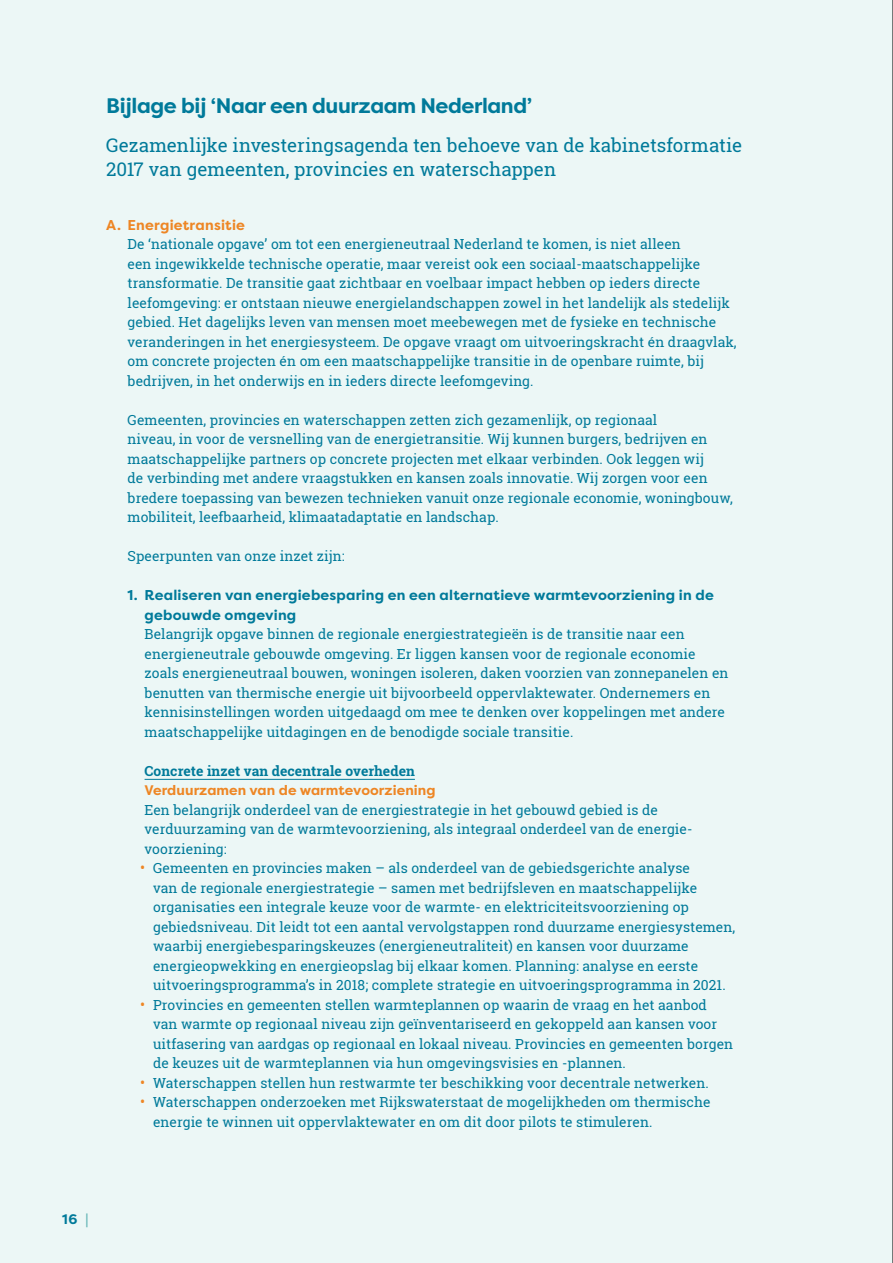
<style>
.page{position:relative;width:893px;height:1263px;background:#ecf7f6}
.page>*{position:absolute;margin:0;border:0;box-sizing:border-box;transform-origin:0 0}
.t1{font:700 21px "Filson Pro";letter-spacing:-.02em;color:#007a9a}
.t2{font:18.75px/24px "Roboto Slab";letter-spacing:-.005em;color:#007a9a}
.t3{font:700 14.25px/19.5px "Filson Pro";letter-spacing:.015em;color:#007a9a}
.t4{font:700 14.25px "Filson Pro";letter-spacing:.015em;color:#ee8624}
.t5{font:13.8px/19.5px "Roboto Slab";letter-spacing:.005em;color:#007a9a}
.t6{font:700 13.8px "Roboto Slab";letter-spacing:.005em;color:#007a9a}
.t7{font:700 13.8px "Filson Pro";letter-spacing:.005em;color:#ee8624}
.t8{font:700 13.8px "Filson Pro";color:#007a9a}
.s1{font-size:15px;color:#ee8624}
.s2{color:#64b5b6}
</style>
<div class="page">
<hr style="left:892px;top:0;width:1px;height:1263px;background:#000">
<hr style="left:145px;top:779px;width:270px;height:1px;background:#007a9a">
<h1 class="t1" style="left:106px;top:92px;width:427px">Bijlage bij ‘Naar een duurzaam Nederland’</h1>
<h2 class="t2" style="left:106px;top:132px;width:637px">Gezamenlijke investeringsagenda ten behoeve van de kabinetsformatie<br>2017 van gemeenten, provincies en waterschappen</h2>
<p class="t4" style="left:106px;top:216px;width:140px">A. Energietransitie</p>
<p class="t5" style="left:128px;top:234px;width:611px">De ‘nationale opgave’ om tot een energieneutraal Nederland te komen, is niet alleen<br>een ingewikkelde technische operatie, maar vereist ook een sociaal-maatschappelijke transformatie. De transitie gaat zichtbaar en voelbaar impact hebben op ieders directe leefomgeving: er ontstaan nieuwe energielandschappen zowel in het landelijk als stedelijk gebied. Het dagelijks leven van mensen moet meebewegen met de fysieke en technische veranderingen in het energiesysteem. De opgave vraagt om uitvoeringskracht én draagvlak, om concrete projecten én om een maatschappelijke transitie in de openbare ruimte, bij bedrijven, in het onderwijs en in ieders directe leefomgeving.</p>
<p class="t5" style="left:128px;top:410px;width:607px">Gemeenten, provincies en waterschappen zetten zich gezamenlijk, op regionaal<br>niveau, in voor de versnelling van de energietransitie. Wij kunnen burgers, bedrijven en maatschappelijke partners op concrete projecten met elkaar verbinden. Ook leggen wij<br>de verbinding met andere vraagstukken en kansen zoals innovatie. Wij zorgen voor een bredere toepassing van bewezen technieken vanuit onze regionale economie, woningbouw, mobiliteit, leefbaarheid, klimaatadaptatie en landschap.</p>
<p class="t5" style="left:128px;top:546px;width:219px">Speerpunten van onze inzet zijn:</p>
<p class="t3" style="left:145px;top:585px;width:571px;text-indent:-17px">1. Realiseren van energiebesparing en een alternatieve warmtevoorziening in de gebouwde omgeving</p>
<p class="t5" style="left:145px;top:624px;width:585px">Belangrijk opgave binnen de regionale energiestrategieën is de transitie naar een energieneutrale gebouwde omgeving. Er liggen kansen voor de regionale economie zoals energieneutraal bouwen, woningen isoleren, daken voorzien van zonnepanelen en benutten van thermische energie uit bijvoorbeeld oppervlaktewater. Ondernemers en kennisinstellingen worden uitgedaagd om mee te denken over koppelingen met andere maatschappelijke uitdagingen en de benodigde sociale transitie.</p>
<p class="t6" style="left:145px;top:761px;width:272px">Concrete inzet van decentrale overheden</p>
<p class="t7" style="left:145px;top:781px;width:292px">Verduurzamen van de warmtevoorziening</p>
<p class="t5" style="left:145px;top:800px;width:547px">Een belangrijk onderdeel van de energiestrategie in het gebouwd gebied is de verduurzaming van de warmtevoorziening, als integraal onderdeel van de energie&shy;voorziening:</p>
<p class="t5" style="left:153px;top:858px;width:584px;text-indent:-13px"><span class="s1">•</span> Gemeenten en provincies maken – als onderdeel van de gebiedsgerichte analyse<br>van de regionale energiestrategie – samen met bedrijfsleven en maatschappelijke organisaties een integrale keuze voor de warmte- en elektriciteitsvoorziening op gebiedsniveau. Dit leidt tot een aantal vervolgstappen rond duurzame energiesystemen, waarbij energiebesparingskeuzes (energieneutraliteit) en kansen voor duurzame energieopwekking en energieopslag bij elkaar komen. Planning: analyse en eerste uitvoeringsprogramma’s in 2018; complete strategie en uitvoeringsprogramma in 2021.</p>
<p class="t5" style="left:153px;top:995px;width:582px;text-indent:-13px"><span class="s1">•</span> Provincies en gemeenten stellen warmteplannen op waarin de vraag en het aanbod van warmte op regionaal niveau zijn geïnventariseerd en gekoppeld aan kansen voor uitfasering van aardgas op regionaal en lokaal niveau. Provincies en gemeenten borgen de keuzes uit de warmteplannen via hun omgevingsvisies en -plannen.</p>
<p class="t5" style="left:140px;top:1073px;width:570px"><span class="s1">•</span> Waterschappen stellen hun restwarmte ter beschikking voor decentrale netwerken.</p>
<p class="t5" style="left:153px;top:1092px;width:559px;text-indent:-13px"><span class="s1">•</span> Waterschappen onderzoeken met Rijkswaterstaat de mogelijkheden om thermische energie te winnen uit oppervlaktewater en om dit door pilots te stimuleren.</p>
<p class="t8" style="left:62px;top:1210px;width:28px">16 <span class="s2">|</span></p>
</div>
